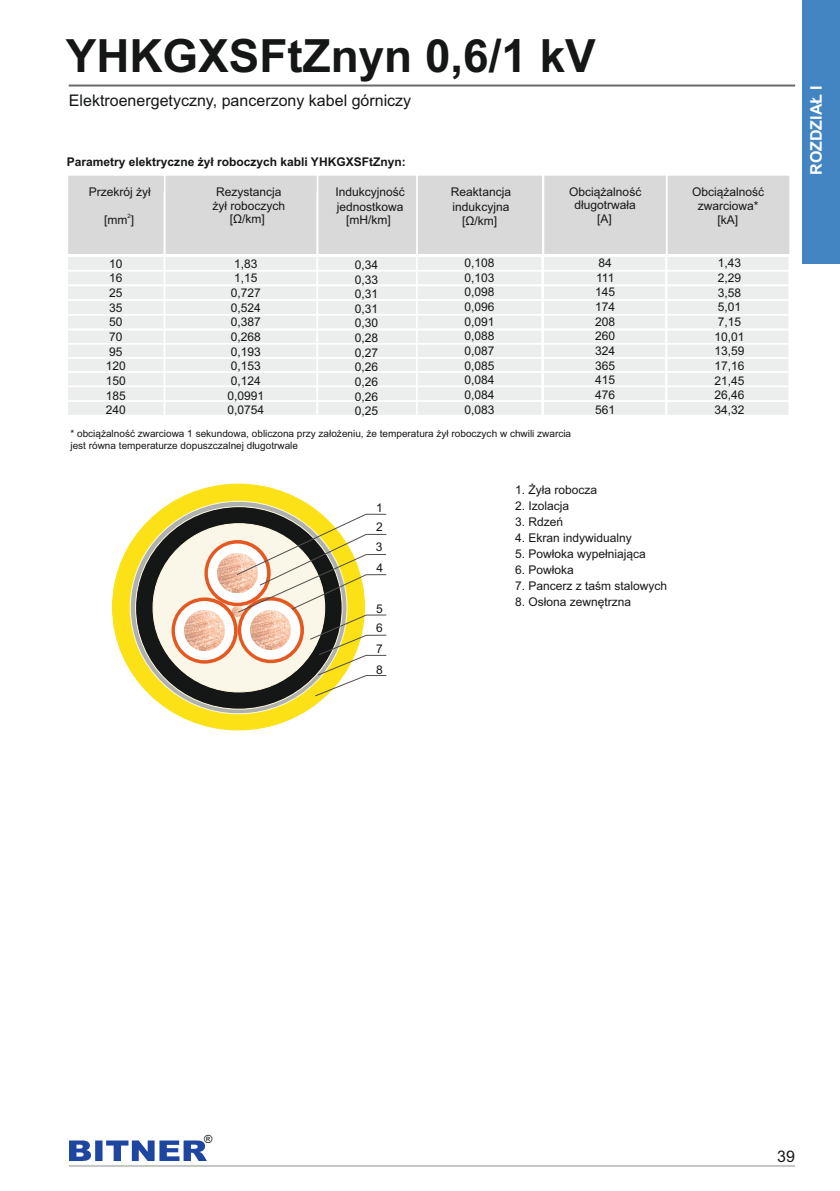
<style>
.page{position:relative;width:840px;height:1191px;background:#fff}
.page>*{position:absolute;margin:0;border:0;box-sizing:border-box;transform-origin:0 0}
.t1{font:700 45.8px "Arial";color:#151616}
.t2{font:16px "Arial";color:#151616}
.t3{font:700 16px "Arial";color:#fff}
.t4{font:12px/14.6px "Arial";color:#151616}
.t5{font:700 12px "Arial";color:#151616}
.t6{font:11.2px "Arial";color:#151616}
.t7{font:10px/12.2px "Arial";color:#151616}
.t8{font:6px "Arial";color:#151616}
</style>
<div class="page">
<hr style="left:69px;top:85px;width:725px;height:1px;background:#686868">
<hr style="left:69px;top:1165px;width:725px;height:1px;background:#c5c5c5">
<svg style="left:69px;top:1140px;width:138px;height:21px"></svg>
<svg style="left:68px;top:175px;width:722px;height:240px;background:#e7e8e8"></svg>
<div style="left:112px;top:484px;width:252px;height:246px;background:#fbe116;border:1px solid #fbe116;border-radius:50%"></div>
<svg style="left:130px;top:501px;width:217px;height:213px;background:#bfbfb7"></svg>
<div style="left:135px;top:506px;width:207px;height:203px;background:#151616;border:1px solid #fffbde;border-radius:50%"></div>
<div style="left:153px;top:523px;width:172px;height:169px;background:#fbf7e8;border:1px solid #fffbde;border-radius:50%"></div>
<svg style="left:204px;top:540px;width:66px;height:66px"></svg>
<div style="left:208px;top:543px;width:59px;height:59px;background:#fff;border-radius:50%"></div>
<img style="left:217px;top:553px;width:15px;height:40px">
<svg style="left:171px;top:597px;width:66px;height:66px"></svg>
<div style="left:175px;top:601px;width:59px;height:59px;background:#fff;border-radius:50%"></div>
<img style="left:184px;top:610px;width:40px;height:40px">
<svg style="left:232px;top:513px;width:155px;height:184px"></svg>
<div style="left:801px;top:0;width:38px;height:264px;background:#4385c3"></div>
<h1 class="t1" style="left:66px;top:38px;width:531px">YHKGXSFtZnyn 0,6/1 kV</h1>
<h2 class="t2" style="left:69px;top:95px;width:344px">Elektroenergetyczny, pancerzony kabel górniczy</h2>
<p class="t5" style="left:67px;top:158px;width:340px">Parametry elektryczne żył roboczych kabli YHKGXSFtZnyn:</p>
<p class="t4" style="left:89px;top:186px;width:64px">Przekrój żył</p>
<p class="t4" style="left:569px;top:186px;width:74px;line-height:13.6px;text-align:center">Obciążalność długotrwała [A]</p>
<p class="t4" style="left:691px;top:186px;width:74px;line-height:13.4px;text-align:center">Obciążalność zwarciowa*</p>
<p class="t4" style="left:335px;top:186px;width:71px">Indukcyjność jednostkowa</p>
<p class="t4" style="left:450px;top:186px;width:62px">Reaktancja indukcyjna</p>
<p class="t4" style="left:212px;top:187px;width:74px;line-height:13.4px;text-align:center">Rezystancja żył roboczych [Ω/km]</p>
<p class="t8" style="left:127px;top:213px;width:5px">2</p>
<p class="t4" style="left:104px;top:213px;width:31px">[mm ]</p>
<p class="t4" style="left:346px;top:213px;width:46px">[mH/km]</p>
<p class="t4" style="left:717px;top:214px;width:22px">[kA]</p>
<p class="t4" style="left:462px;top:215px;width:36px">[Ω/km]</p>
<p class="t4" style="left:106px;top:257px;width:22px">10<br>16<br>25<br>35<br>50<br>70<br>95<br>120<br>150<br>185<br>240</p>
<p class="t4" style="left:227px;top:257px;width:38px;text-align:center">1,83<br>1,15<br>0,727<br>0,524<br>0,387<br>0,268<br>0,193<br>0,153<br>0,124<br>0,0991<br>0,0754</p>
<p class="t4" style="left:354px;top:258px;width:25px;text-align:justify">0,34<br>0,33<br>0,31<br>0,31<br>0,30<br>0,28<br>0,27<br>0,26<br>0,26<br>0,26<br>0,25</p>
<p class="t4" style="left:464px;top:257px;width:32px;text-align:justify">0,108<br>0,103<br>0,098<br>0,096<br>0,091<br>0,088<br>0,087<br>0,085<br>0,084<br>0,084<br>0,083</p>
<p class="t4" style="left:595px;top:257px;width:22px">84<br>111<br>145<br>174<br>208<br>260<br>324<br>365<br>415<br>476<br>561</p>
<p class="t4" style="left:714px;top:257px;width:32px">1,43<br>2,29<br>3,58<br>5,01<br>7,15<br>10,01<br>13,59<br>17,16<br>21,45<br>26,46<br>34,32</p>
<p class="t7" style="left:70px;top:428px;width:502px">* obciążalność zwarciowa 1 sekundowa, obliczona przy założeniu, że temperatura żył roboczych w chwili zwarcia jest równa temperaturze dopuszczalnej długotrwale</p>
<p class="t4" style="left:375px;top:500px;width:8px;line-height:19.2px;text-align:justify">1<br>2<br>3</p>
<p class="t4" style="left:376px;top:561px;width:8px">4</p>
<p class="t4" style="left:376px;top:602px;width:8px">5</p>
<p class="t4" style="left:376px;top:622px;width:8px">6</p>
<p class="t4" style="left:376px;top:639px;width:8px;line-height:20.8px">7<br>8</p>
<p class="t4" style="left:514px;top:483px;width:84px">1. Żyła robocza</p>
<p class="t4" style="left:514px;top:499px;width:56px">2. Izolacja</p>
<p class="t4" style="left:514px;top:515px;width:50px">3. Rdzeń</p>
<p class="t4" style="left:514px;top:531px;width:118px">4. Ekran indywidualny</p>
<p class="t4" style="left:514px;top:547px;width:132px">5. Powłoka wypełniająca</p>
<p class="t4" style="left:514px;top:564px;width:60px">6. Powłoka</p>
<p class="t4" style="left:514px;top:580px;width:154px">7. Pancerz z taśm stalowych</p>
<p class="t4" style="left:514px;top:596px;width:118px">8. Osłona zewnętrzna</p>
<h2 class="t3" style="left:809px;top:175px;width:91px;rotate:-90deg">ROZDZIAŁ I</h2>
<p class="t6" style="left:204px;top:1134px;width:10px">®</p>
<h2 class="t2" style="left:776px;top:1150px;width:19px">39</h2>
</div>
